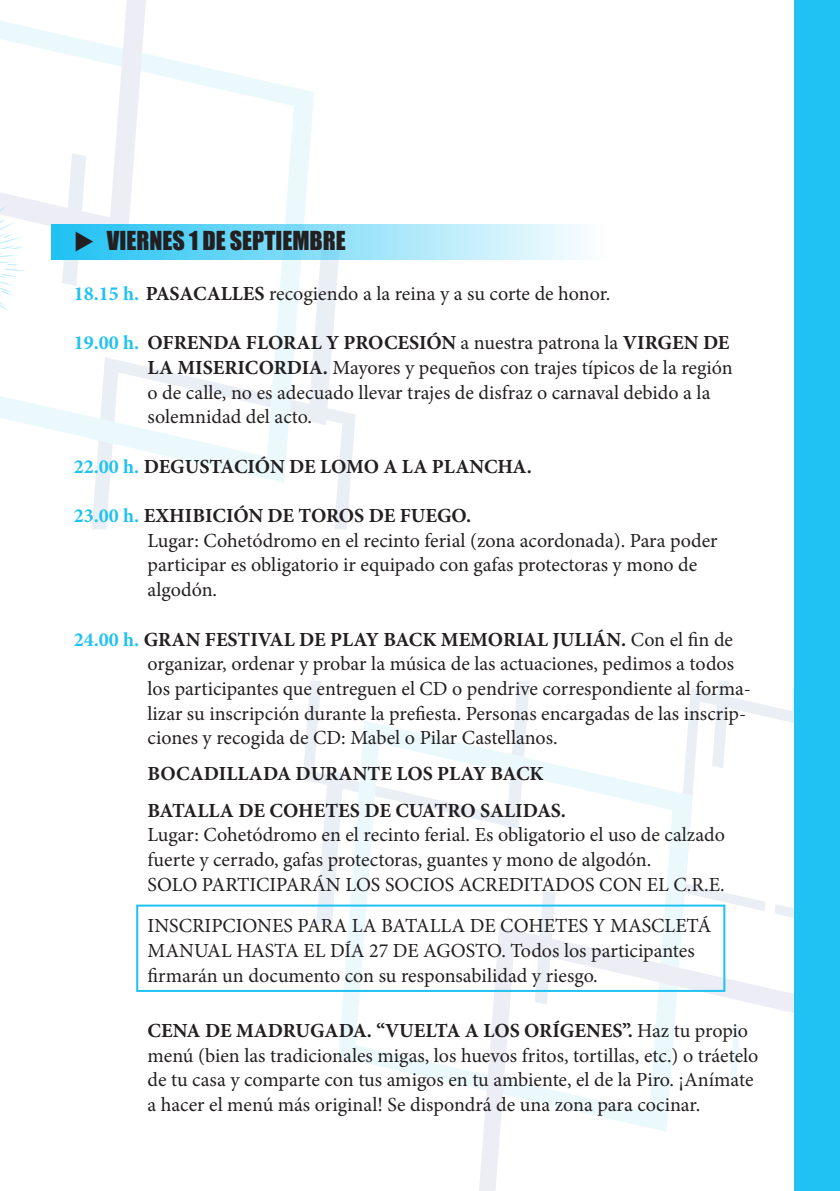
<style>
.page{position:relative;width:840px;height:1191px;background:#fff}
.page>*{position:absolute;margin:0;border:0;box-sizing:border-box;transform-origin:0 0}
.t1{font:24px "Impact";color:#231f20}
.t2{font:20px/24.8px "Minion Pro";color:#231f20}
.t3{font:700 20px/36px "Minion Pro";color:#231f20}
.s1{font-weight:700;color:#1fc2f3}
.s2{font-weight:700}
.s3{color:#1fc2f3}
</style>
<div class="page">
<svg style="left:338px;top:764px;width:315px;height:324px"></svg>
<svg style="left:475px;top:926px;width:195px;height:265px"></svg>
<svg style="left:653px;top:681px;width:141px;height:400px"></svg>
<svg style="left:303px;top:681px;width:252px;height:323px"></svg>
<svg style="left:92px;top:411px;width:263px;height:118px"></svg>
<svg style="left:0;top:56px;width:314px;height:427px"></svg>
<svg style="left:308px;top:259px;width:31px;height:166px"></svg>
<div style="left:794px;top:0;width:45px;height:1191px;background:#1fc2f3"></div>
<svg style="left:0;top:0;width:155px;height:311px"></svg>
<svg style="left:51px;top:224px;width:532px;height:35px;background:#87def8"></svg>
<div style="left:136px;top:904px;width:589px;height:88px;border:2px solid #1fc2f3"></div>
<p class="t1" style="left:74px;top:222px;width:273px">◆ VIERNES 1 DE SEPTIEMBRE</p>
<p class="t2" style="left:74px;top:281px;width:538px"><span class="s1">18.15 h.</span> <span class="s2">PASACALLES</span> recogiendo a la reina y a su corte de honor.</p>
<p class="t2" style="left:147px;top:330px;width:586px;text-indent:-74px"><span class="s1">19.00 h.</span> <span class="s2">OFRENDA FLORAL Y PROCESIÓN</span> a nuestra patrona la <span class="s2">VIRGEN DE LA MISERICORDIA.</span> Mayores y pequeños con trajes típicos de la región o de calle, no es adecuado llevar trajes de disfraz o carnaval debido a la solemnidad del acto.</p>
<p class="t3" style="left:74px;top:448px;width:459px"><span class="s3">22.00 h.</span> DEGUSTACIÓN DE LOMO A LA PLANCHA.</p>
<p class="t2" style="left:147px;top:503px;width:571px;text-indent:-74px"><span class="s1">23.00 h.</span> <span class="s2">EXHIBICIÓN DE TOROS DE FUEGO.<br></span>Lugar: Cohetódromo en el recinto ferial (zona acordonada). Para poder participar es obligatorio ir equipado con gafas protectoras y mono de algodón.</p>
<p class="t2" style="left:147px;top:627px;width:604px;text-indent:-74px"><span class="s1">24.00 h.</span> <span class="s2">GRAN FESTIVAL DE PLAY BACK MEMORIAL JULIÁN.</span> Con el fin de organizar, ordenar y probar la música de las actuaciones, pedimos a todos los participantes que entreguen el CD o pendrive correspondiente al forma&shy;lizar su inscripción durante la prefiesta. Personas encargadas de las inscrip&shy;ciones y recogida de CD: Mabel o Pilar Castellanos.</p>
<p class="t3" style="left:147px;top:756px;width:420px">BOCADILLADA DURANTE LOS PLAY BACK<br>BATALLA DE COHETES DE CUATRO SALIDAS.</p>
<p class="t2" style="left:147px;top:822px;width:578px">Lugar: Cohetódromo en el recinto ferial. Es obligatorio el uso de calzado fuerte y cerrado, gafas protectoras, guantes y mono de algodón.<br>SOLO PARTICIPARÁN LOS SOCIOS ACREDITADOS CON EL C.R.E.</p>
<p class="t2" style="left:147px;top:913px;width:565px">INSCRIPCIONES PARA LA BATALLA DE COHETES Y MASCLETÁ<br>MANUAL HASTA EL DÍA 27 DE AGOSTO. Todos los participantes firmarán un documento con su responsabilidad y riesgo.</p>
<p class="t2" style="left:147px;top:1018px;width:612px"><span class="s2">CENA DE MADRUGADA. “VUELTA A LOS ORÍGENES”.</span> Haz tu propio menú (bien las tradicionales migas, los huevos fritos, tortillas, etc.) o tráetelo de tu casa y comparte con tus amigos en tu ambiente, el de la Piro. ¡Anímate a hacer el menú más original! Se dispondrá de una zona para cocinar.</p>
</div>
